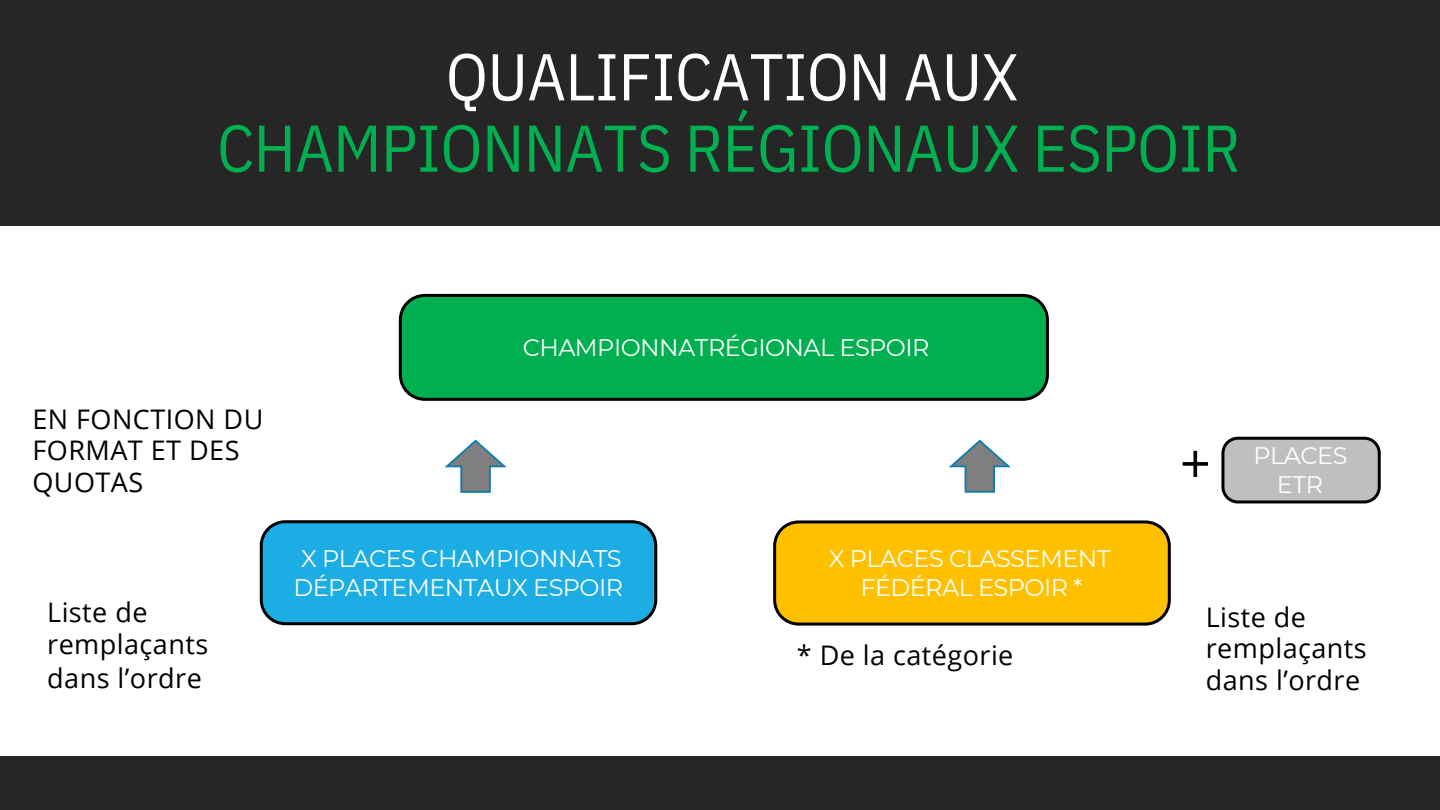
<style>
.page{position:relative;width:1440px;height:810px;background:#fff}
.page>*{position:absolute;margin:0;border:0;box-sizing:border-box;transform-origin:0 0}
.t1{font:66.15px "IBM Plex Sans Cond";letter-spacing:-.005em;color:#fff}
.t2{font:66px "IBM Plex Sans Cond";letter-spacing:-.005em;color:#00b050}
.t3{font:54px "Open Sans";color:#000}
.t4{font:27px/31.5px "Open Sans";letter-spacing:.015em;color:#000}
.t5{font:24px "Montserrat";letter-spacing:-.02em;color:#fff}
</style>
<div class="page">
<div style="left:0;top:0;width:1440px;height:225px;background:#262626"></div>
<div style="left:0;top:756px;width:1440px;height:54px;background:#262626"></div>
<div style="left:400px;top:295px;width:647px;height:104px;background:#00b050;border-radius:24px"></div>
<div style="left:399px;top:294px;width:650px;height:107px;border:3px solid #000;border-radius:24px"></div>
<div style="left:775px;top:522px;width:394px;height:102px;background:#ffc000;border-radius:24px"></div>
<div style="left:773px;top:520px;width:398px;height:106px;border:3px solid #000;border-radius:24px"></div>
<div style="left:1223px;top:438px;width:156px;height:64px;background:#bfbfbf;border-radius:15px"></div>
<div style="left:1221px;top:437px;width:160px;height:66px;border:3px solid #000;border-radius:15px"></div>
<svg style="left:949px;top:439px;width:62px;height:54px"></svg>
<div style="left:261px;top:522px;width:395px;height:102px;background:#1cade4;border-radius:24px"></div>
<div style="left:260px;top:520px;width:397px;height:105px;border:3px solid #000;border-radius:24px"></div>
<svg style="left:444px;top:439px;width:63px;height:54px"></svg>
<p class="t1" style="left:446px;top:33px;width:574px">QUALIFICATION AUX</p>
<p class="t2" style="left:217px;top:104px;width:1025px">CHAMPIONNATS RÉGIONAUX ESPOIR</p>
<p class="t4" style="left:33px;top:403px;width:232px">EN FONCTION DU<br>FORMAT ET DES<br>QUOTAS</p>
<p class="t4" style="left:47px;top:596px;width:163px">Liste de remplaçants</p>
<p class="t4" style="left:47px;top:662px;width:156px">dans l’ordre</p>
<p class="t5" style="left:523px;top:333px;width:408px">CHAMPIONNATRÉGIONAL ESPOIR</p>
<p class="t5" style="left:301px;top:544px;width:322px">X PLACES CHAMPIONNATS</p>
<p class="t5" style="left:829px;top:544px;width:283px">X PLACES CLASSEMENT</p>
<p class="t5" style="left:294px;top:573px;width:331px">DÉPARTEMENTAUX ESPOIR</p>
<p class="t5" style="left:860px;top:573px;width:224px">FÉDÉRAL ESPOIR *</p>
<p class="t4" style="left:797px;top:639px;width:218px">* De la catégorie</p>
<p class="t3" style="left:1180px;top:425px;width:32px">+</p>
<p class="t5" style="left:1254px;top:441px;width:95px">PLACES</p>
<p class="t5" style="left:1277px;top:470px;width:48px">ETR</p>
<p class="t4" style="left:1206px;top:601px;width:163px">Liste de remplaçants dans l’ordre</p>
</div>
